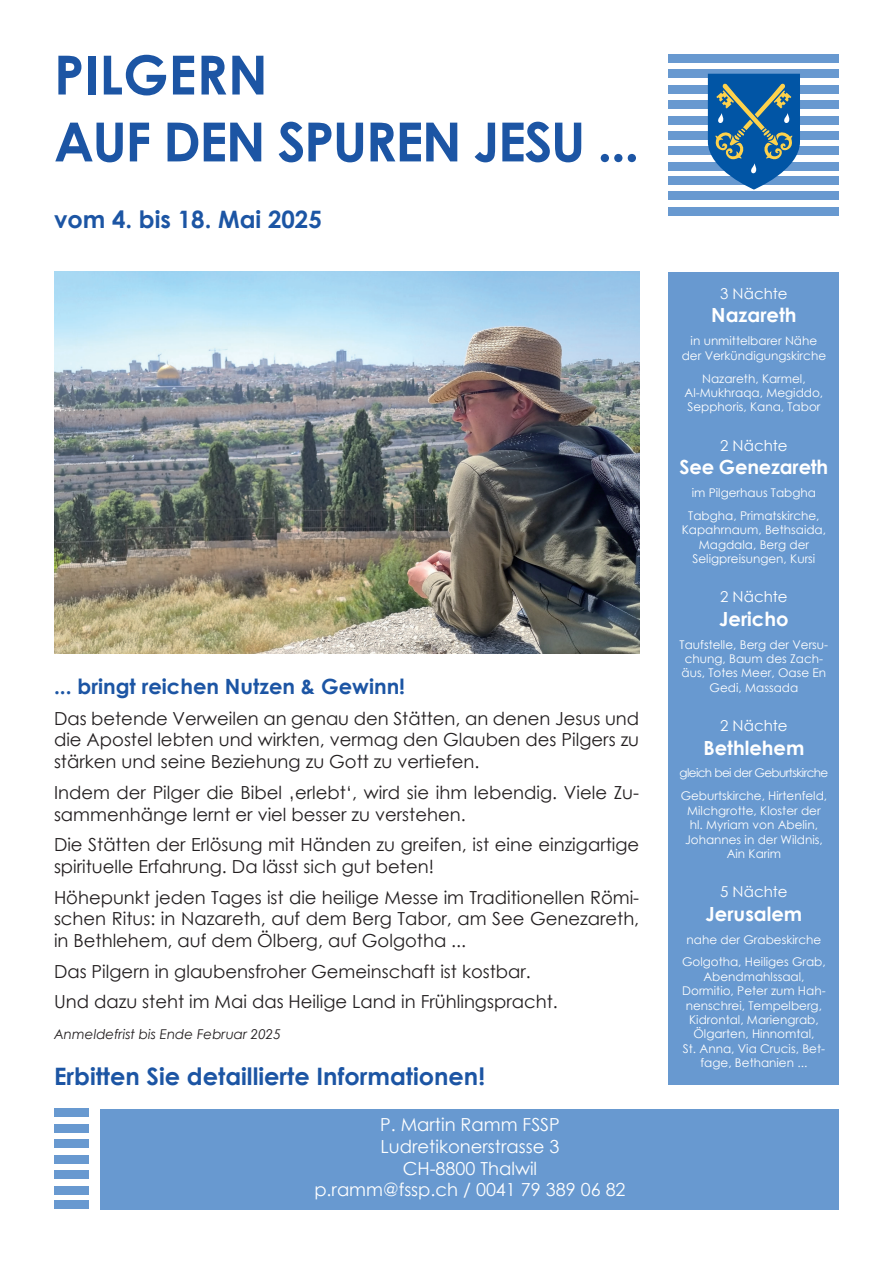
<style>
.page{position:relative;width:893px;height:1263px;background:#fff}
.page>*{position:absolute;margin:0;border:0;box-sizing:border-box;transform-origin:0 0}
.t1{font:700 54px/66.9px "Century Gothic";letter-spacing:-.03em;color:#1c55a4}
.t2{font:700 24px "Century Gothic";color:#1c55a4}
.t3{font:700 21px "Century Gothic";color:#1c55a4}
.t4{font:700 19.5px "Century Gothic";color:#fff}
.t5{font:18px/21.9px "Century Gothic";color:#231f20}
.t6{font:18px/21.6px "Century Gothic";color:#fff;text-align:center}
.t7{font:15px "Century Gothic";color:#fff}
.t8{font:italic 13.5px "Century Gothic";color:#231f20}
.t9{font:12px/14.4px "Century Gothic";color:#fff;text-align:center}
.t10{font:12px/23px "Century Gothic";letter-spacing:-.025em;color:#fff}
</style>
<div class="page">
<div style="left:101px;top:1109px;width:738px;height:101px;background:#6899d0"></div>
<div style="left:669px;top:162px;width:170px;height:9px;background:#6899d0"></div>
<div style="left:669px;top:177px;width:170px;height:8px;background:#6899d0"></div>
<div style="left:669px;top:191px;width:170px;height:9px;background:#6899d0"></div>
<div style="left:669px;top:207px;width:170px;height:8px;background:#6899d0"></div>
<div style="left:669px;top:272px;width:170px;height:813px;background:#6899d0"></div>
<img style="left:54px;top:272px;width:585px;height:382px">
<div style="left:669px;top:54px;width:170px;height:9px;background:#6899d0"></div>
<div style="left:669px;top:69px;width:170px;height:9px;background:#6899d0"></div>
<div style="left:669px;top:85px;width:170px;height:8px;background:#6899d0"></div>
<div style="left:669px;top:100px;width:170px;height:9px;background:#6899d0"></div>
<div style="left:669px;top:116px;width:170px;height:8px;background:#6899d0"></div>
<div style="left:669px;top:131px;width:170px;height:9px;background:#6899d0"></div>
<div style="left:669px;top:147px;width:170px;height:8px;background:#6899d0"></div>
<svg style="left:708px;top:74px;width:92px;height:116px;background:#3b76a3"></svg>
<div style="left:54px;top:1186px;width:34px;height:8px;background:#6899d0"></div>
<div style="left:54px;top:1200px;width:34px;height:9px;background:#6899d0"></div>
<div style="left:54px;top:1109px;width:34px;height:8px;background:#6899d0"></div>
<div style="left:54px;top:1124px;width:34px;height:9px;background:#6899d0"></div>
<div style="left:54px;top:1139px;width:34px;height:9px;background:#6899d0"></div>
<div style="left:54px;top:1155px;width:34px;height:8px;background:#6899d0"></div>
<div style="left:54px;top:1170px;width:34px;height:9px;background:#6899d0"></div>
<h1 class="t1" style="left:54px;top:39px;width:587px">PILGERN<br>AUF DEN SPUREN JESU ...</h1>
<h2 class="t2" style="left:54px;top:201px;width:269px">vom 4. bis 18. Mai 2025</h2>
<p class="t3" style="left:54px;top:670px;width:353px">... bringt reichen Nutzen &amp; Gewinn!</p>
<p class="t5" style="left:54px;top:707px;width:587px;text-align:justify">Das betende Verweilen an genau den Stätten, an denen Jesus und die Apostel lebten und wirkten, vermag den Glauben des Pilgers zu stärken und seine Beziehung zu Gott zu vertiefen.</p>
<p class="t5" style="left:54px;top:781px;width:587px">Indem der Pilger die Bibel ‚erlebt‘, wird sie ihm lebendig. Viele Zu&shy;sammenhänge lernt er viel besser zu verstehen.</p>
<p class="t5" style="left:54px;top:833px;width:587px">Die Stätten der Erlösung mit Händen zu greifen, ist eine einzigartige spirituelle Erfahrung. Da lässt sich gut beten!</p>
<p class="t5" style="left:54px;top:886px;width:587px;text-align:justify">Höhepunkt jeden Tages ist die heilige Messe im Traditionellen Römi&shy;schen Ritus: in Nazareth, auf dem Berg Tabor, am See Genezareth, in Bethlehem, auf dem Ölberg, auf Golgotha ...</p>
<p class="t5" style="left:54px;top:956px;width:505px;line-height:30.5px">Das Pilgern in glaubensfroher Gemeinschaft ist kostbar.<br>Und dazu steht im Mai das Heilige Land in Frühlingspracht.</p>
<p class="t8" style="left:54px;top:1024px;width:228px">Anmeldefrist bis Ende Februar 2025</p>
<h2 class="t2" style="left:54px;top:1058px;width:433px">Erbitten Sie detaillierte Informationen!</h2>
<p class="t6" style="left:314px;top:1114px;width:313px">P. Martin Ramm FSSP<br>Ludretikonerstrasse 3<br>CH-8800 Thalwil<br>p.ramm@fssp.ch / 0041 79 389 06 82</p>
<p class="t7" style="left:720px;top:283px;width:69px">3 Nächte</p>
<p class="t4" style="left:711px;top:300px;width:87px">Nazareth</p>
<p class="t9" style="left:682px;top:334px;width:146px">in unmittelbarer Nähe der Verkündigungskirche</p>
<p class="t9" style="left:685px;top:371px;width:140px">Nazareth, Karmel,<br>Al-Mukhraqa, Megiddo,<br>Sepphoris, Kana, Tabor</p>
<p class="t7" style="left:720px;top:435px;width:69px">2 Nächte</p>
<p class="t4" style="left:679px;top:452px;width:150px">See Genezareth</p>
<p class="t9" style="left:688px;top:481px;width:133px;line-height:23px;text-align:left">im Pilgerhaus Tabgha<br>Tabgha, Primatskirche,</p>
<p class="t9" style="left:682px;top:523px;width:146px">Kapahrnaum, Bethsaida,<br>Magdala, Berg der<br>Seligpreisungen, Kursi</p>
<p class="t7" style="left:720px;top:586px;width:69px">2 Nächte</p>
<p class="t4" style="left:719px;top:604px;width:71px">Jericho</p>
<p class="t9" style="left:680px;top:637px;width:150px">Taufstelle, Berg der Versu&shy;chung, Baum des Zach&shy;äus, Totes Meer, Oase En<br>Gedi, Massada</p>
<p class="t7" style="left:720px;top:715px;width:69px">2 Nächte</p>
<p class="t4" style="left:703px;top:733px;width:103px">Bethlehem</p>
<p class="t10" style="left:679px;top:761px;width:150px">gleich bei der Geburtskirche<br>Geburtskirche, Hirtenfeld,</p>
<p class="t9" style="left:685px;top:803px;width:139px">Milchgrotte, Kloster der hl. Myriam von Abelin,<br>Johannes in der Wildnis,<br>Ain Karim</p>
<p class="t7" style="left:720px;top:881px;width:69px">5 Nächte</p>
<p class="t4" style="left:706px;top:899px;width:98px">Jerusalem</p>
<p class="t9" style="left:682px;top:927px;width:145px;line-height:23px">nahe der Grabeskirche<br>Golgotha, Heiliges Grab,</p>
<p class="t9" style="left:682px;top:969px;width:145px">Abendmahlssaal,<br>Dormitio, Peter zum Hah&shy;nenschrei, Tempelberg,<br>Kidrontal, Mariengrab,<br>Ölgarten, Hinnomtal,<br>St. Anna, Via Crucis, Bet&shy;fage, Bethanien ...</p>
</div>
